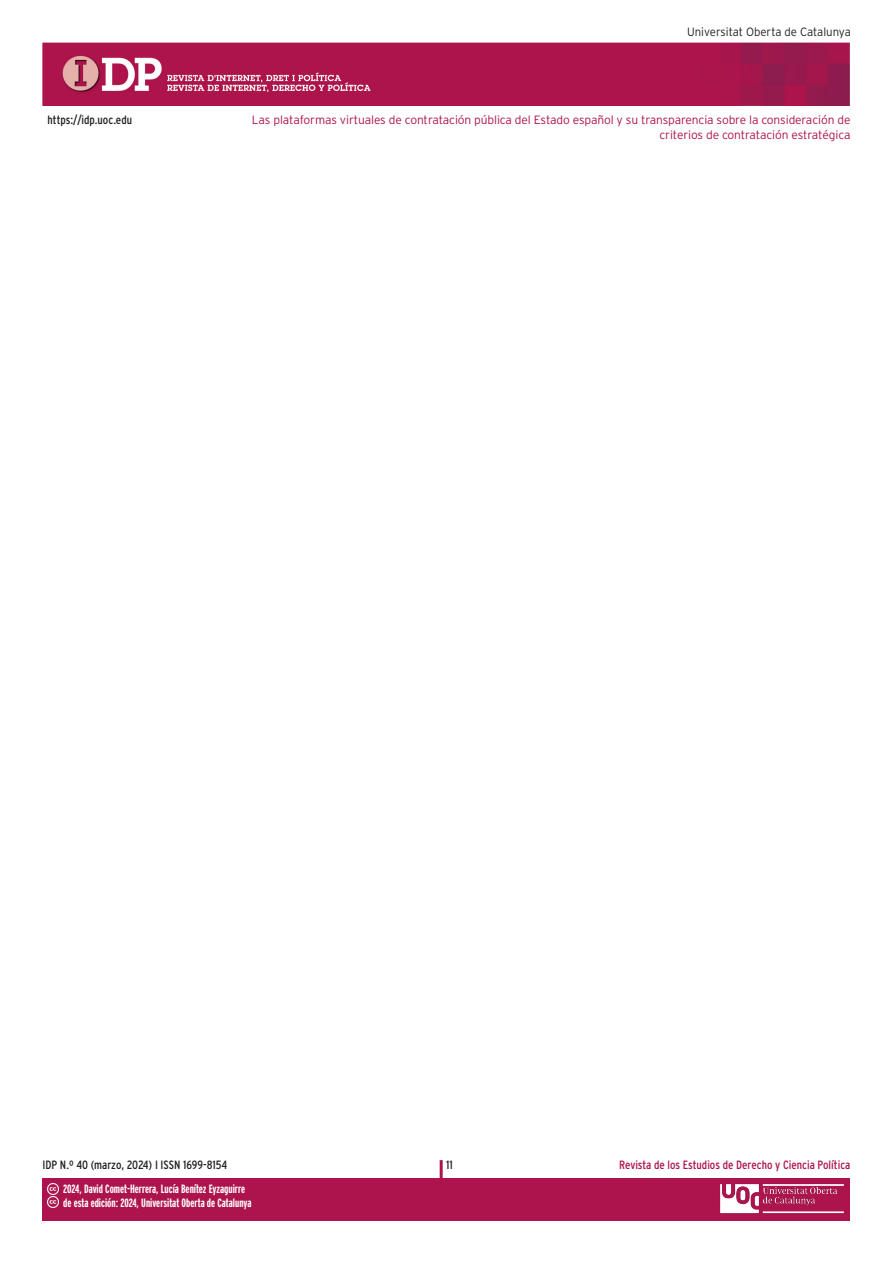
<style>
.page{position:relative;width:893px;height:1263px;background:#fff}
.page>*{position:absolute;margin:0;border:0;box-sizing:border-box;transform-origin:0 0}
.t1{font:300 12px/14.4px "Interstate";letter-spacing:-.01em;color:#ad134c;text-align:right}
.t2{font:700 extra-condensed 12px/14.4px "Interstate";color:#fff}
.t3{font:condensed 12px "Interstate";color:#231f20}
.t4{font:condensed 12px "Interstate";color:#ad134c}
.t5{font:300 12px "Interstate";color:#231f20;scale:.95 1}
</style>
<div class="page">
<img style="left:43px;top:43px;width:807px;height:63px">
<div style="left:43px;top:1178px;width:807px;height:42px;background:#ad134c"></div>
<hr style="left:440px;top:1160px;width:3px;height:44px;background:#ad134c">
<img style="left:720px;top:1184px;width:124px;height:30px">
<svg style="left:47px;top:1183px;width:11px;height:25px"></svg>
<p class="t3" style="left:48px;top:113px;width:86px">https://idp.uoc.edu</p>
<p class="t5" style="left:687px;top:25px;width:174px">Universitat Oberta de Catalunya</p>
<p class="t1" style="left:252px;top:113px;width:600px">Las plataformas virtuales de contratación pública del Estado español y su transparencia sobre la consideración de criterios de contratación estratégica</p>
<p class="t3" style="left:43px;top:1158px;width:186px">IDP N.º 40 (marzo, 2024) I ISSN 1699-8154</p>
<p class="t3" style="left:446px;top:1158px;width:8px">11</p>
<p class="t4" style="left:619px;top:1158px;width:233px">Revista de los Estudios de Derecho y Ciencia Política</p>
<p class="t2" style="left:63px;top:1181px;width:190px">2024, David Comet-Herrera, Lucía Benítez Eyzaguirre de esta edición: 2024, Universitat Oberta de Catalunya</p>
</div>
